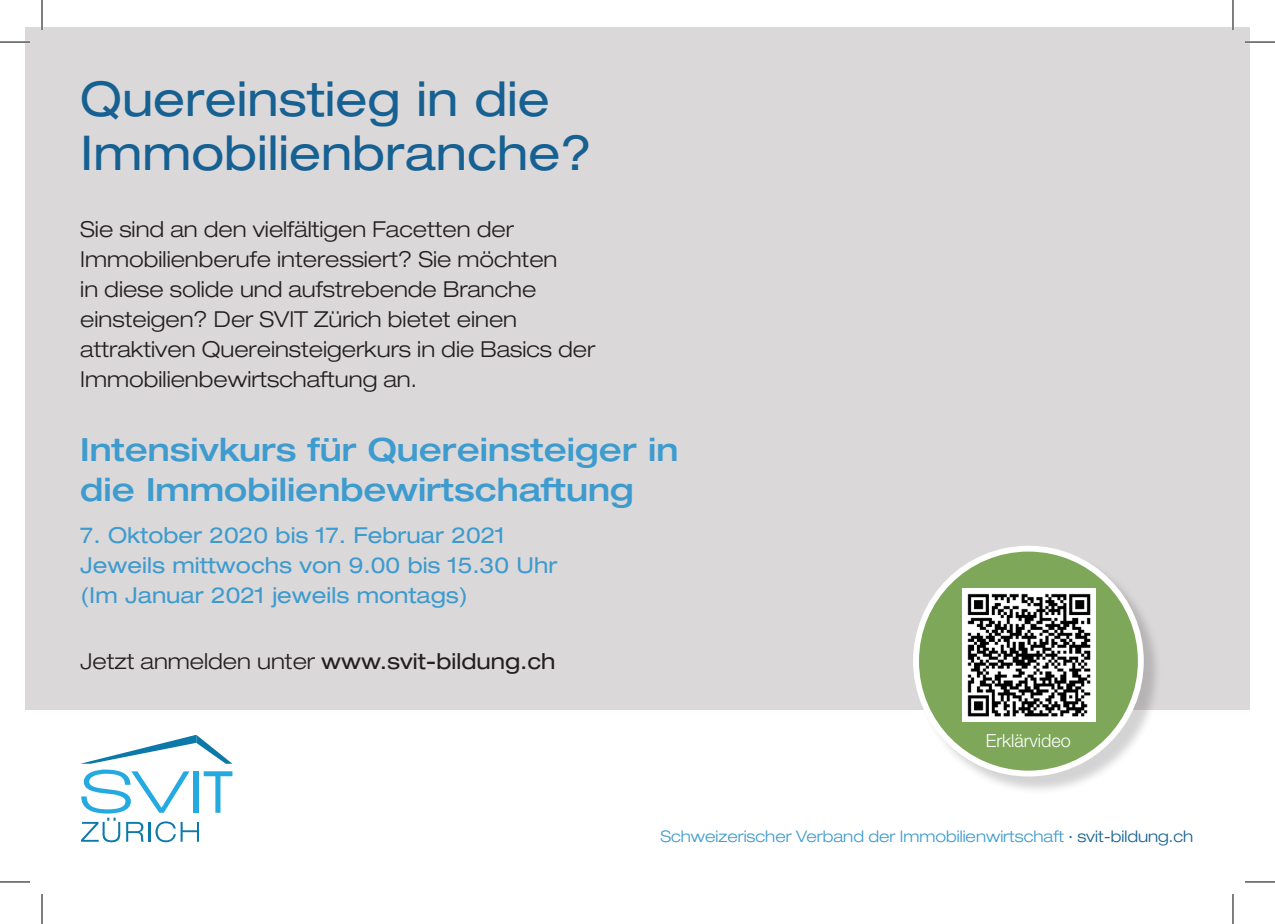
<style>
.page{position:relative;width:1275px;height:924px;background:#fff}
.page>*{position:absolute;margin:0;border:0;box-sizing:border-box;transform-origin:0 0}
.t1{font:expanded 48px/54px "Helvetica Neue LT Std";color:#166192}
.t2{font:500 expanded 32px/40px "Helvetica Neue LT Std";color:#3d9bce}
.t3{font:300 expanded 22px/30px "Helvetica Neue LT Std";color:#231f20}
.t4{font:expanded 22px/30px "Helvetica Neue LT Std";color:#3d9bce}
.t5{font:expanded 22px "Helvetica Neue LT Std";color:#231f20}
.t6{font:300 18px "Helvetica Neue LT Std";color:#fff}
.t7{font:300 expanded 16px "Helvetica Neue LT Std";color:#3d9bce}
.s1{font-weight:300}
.s2{color:#166192}
</style>
<div class="page">
<div style="left:25px;top:28px;width:1225px;height:749px;background:#dbd8da"></div>
<div style="left:25px;top:709px;width:1225px;height:189px;background:#fff"></div>
<svg style="left:81px;top:769px;width:151px;height:72px"></svg>
<svg style="left:83px;top:734px;width:149px;height:29px"></svg>
<div style="left:915px;top:547px;width:247px;height:247px;background:#231f20;opacity:.2"></div>
<div style="left:916px;top:548px;width:224px;height:225px;background:#7ea759;border-radius:50%"></div>
<div style="left:913px;top:545px;width:230px;height:231px;border:6px solid #fff;border-radius:50%"></div>
<img style="left:962px;top:588px;width:133px;height:133px">
<hr style="left:0;top:41px;width:30px;height:2px;background:#fff">
<hr style="left:1245px;top:41px;width:30px;height:2px;background:#fff">
<hr style="left:41px;top:0;width:2px;height:30px;background:#fff">
<hr style="left:1231px;top:0;width:3px;height:30px;background:#fff">
<hr style="left:0;top:42px;width:30px;height:1px;background:#000">
<hr style="left:1245px;top:42px;width:30px;height:1px;background:#000">
<hr style="left:0;top:881px;width:30px;height:1px;background:#000">
<hr style="left:1245px;top:881px;width:30px;height:1px;background:#000">
<hr style="left:42px;top:0;width:1px;height:30px;background:#000">
<hr style="left:42px;top:893px;width:1px;height:30px;background:#000">
<hr style="left:1232px;top:0;width:1px;height:30px;background:#000">
<hr style="left:1232px;top:893px;width:1px;height:30px;background:#000">
<p class="t1" style="left:80px;top:71px;width:514px">Quereinstieg in die<br>Immobilienbranche?</p>
<p class="t3" style="left:80px;top:213px;width:516px">Sie sind an den vielfältigen Facetten der Immobilienberufe interessiert? Sie möchten<br>in diese solide und aufstrebende Branche einsteigen? Der SVIT Zürich bietet einen attraktiven Quereinsteigerkurs in die Basics der Immobilienbewirtschaftung an.</p>
<p class="t2" style="left:80px;top:429px;width:599px">Intensivkurs für Quereinsteiger in die Immobilienbewirtschaftung</p>
<p class="t4" style="left:80px;top:519px;width:426px">7. Oktober 2020 bis 17. Februar 2021</p>
<p class="t4" style="left:80px;top:549px;width:478px">Jeweils mittwochs von 9.00 bis 15.30 Uhr (Im Januar 2021 jeweils montags)</p>
<p class="t5" style="left:80px;top:647px;width:477px"><span class="s1">Jetzt anmelden unter</span> www.svit-bildung.ch</p>
<p class="t6" style="left:985px;top:729px;width:87px">Erklärvideo</p>
<p class="t7" style="left:660px;top:826px;width:534px">Schweizerischer Verband der Immobilienwirtschaft <span class="s2">· svit-bildung.ch</span></p>
</div>
